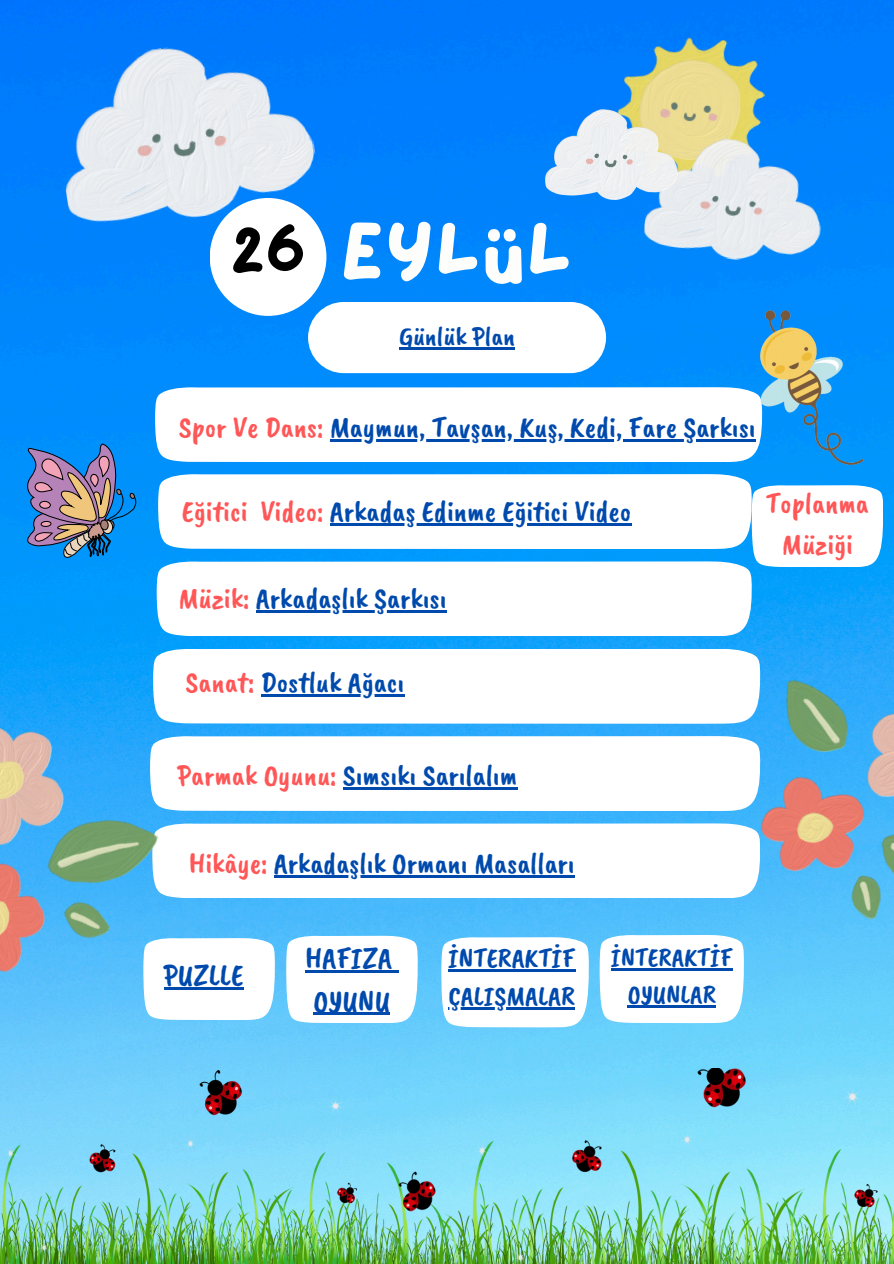
<style>
.page{position:relative;width:894px;height:1264px;background:#fff}
.page>*{position:absolute;margin:0;border:0;box-sizing:border-box;transform-origin:0 0}
.t1{font:82.8px "Lazydog";color:#fdfdfc}
.t2{font:57px "Lazydog";color:#000}
.t3{font:30.75px/42.8px "Caveat Brush";color:#004aad}
.t4{font:30px "Caveat Brush";color:#004aad}
.t5{font:30px/41.7px "Caveat Brush";color:#ff5757;text-align:center}
.t6{font:27.75px "Caveat Brush";color:#004aad}
.t7{font:27px "Caveat Brush";color:#004aad}
.t8{font:26.55px/37.2px "Caveat Brush";color:#004aad;text-align:center}
.s1{color:#ff5757}
</style>
<div class="page">
<img style="left:0;top:0;width:893px;height:1070px">
<img style="left:47px;top:28px;width:275px;height:207px">
<img style="left:611px;top:29px;width:159px;height:103px">
<img style="left:641px;top:132px;width:187px;height:135px">
<img style="left:545px;top:109px;width:132px;height:90px">
<div style="left:210px;top:198px;width:116px;height:118px;background:#fff;border-radius:50%"></div>
<div style="left:308px;top:302px;width:298px;height:71px;background:#fff;border-radius:36px"></div>
<hr style="left:399px;top:347px;width:116px;height:2px;background:#004aad">
<img style="left:347px;top:1068px;width:546px;height:195px">
<svg style="left:599px;top:935px;width:144px;height:88px"></svg>
<img style="left:0;top:1070px;width:356px;height:193px">
<hr style="left:610px;top:967px;width:122px;height:3px;background:#004aad">
<hr style="left:627px;top:1005px;width:88px;height:2px;background:#004aad">
<svg style="left:441px;top:937px;width:147px;height:90px"></svg>
<svg style="left:153px;top:648px;width:554px;height:75px"></svg>
<svg style="left:185px;top:736px;width:522px;height:75px"></svg>
<img style="left:707px;top:638px;width:186px;height:318px">
<svg style="left:185px;top:823px;width:574px;height:75px"></svg>
<img style="left:0;top:680px;width:185px;height:332px">
<svg style="left:155px;top:387px;width:604px;height:75px"></svg>
<svg style="left:143px;top:938px;width:131px;height:82px"></svg>
<svg style="left:26px;top:444px;width:110px;height:116px;background:#5c83b5"></svg>
<img style="left:759px;top:310px;width:104px;height:154px">
<hr style="left:163px;top:987px;width:80px;height:2px;background:#004aad">
<hr style="left:448px;top:969px;width:127px;height:2px;background:#004aad">
<hr style="left:448px;top:1007px;width:126px;height:2px;background:#004aad">
<svg style="left:286px;top:935px;width:131px;height:88px"></svg>
<hr style="left:313px;top:1012px;width:77px;height:3px;background:#004aad">
<hr style="left:329px;top:439px;width:426px;height:2px;background:#004aad">
<hr style="left:274px;top:875px;width:300px;height:2px;background:#004aad">
<hr style="left:260px;top:694px;width:144px;height:3px;background:#004aad">
<hr style="left:343px;top:787px;width:174px;height:2px;background:#004aad">
<svg style="left:157px;top:474px;width:725px;height:162px"></svg>
<p class="t2" style="left:230px;top:225px;width:77px">26</p>
<h3 class="t1" style="left:339px;top:213px;width:234px">eylül</h3>
<h1 class="t7" style="left:399px;top:319px;width:117px">Günlük Plan</h1>
<h3 class="t4" style="left:179px;top:408px;width:578px"><span class="s1">Spor Ve Dans:</span> Maymun, Tavşan, Kuş, Kedi, Fare Şarkısı</h3>
<h2 class="t4" style="left:182px;top:492px;width:451px"><span class="s1">Eğitici Video:</span> Arkadaş Edinme Eğitici Video</h2>
<h2 class="t4" style="left:178px;top:579px;width:270px"><span class="s1">Müzik:</span> Arkadaşlık Şarkısı</h2>
<p class="t5" style="left:765px;top:482px;width:104px">Toplanma<br>Müziği</p>
<p class="t4" style="left:185px;top:663px;width:220px"><span class="s1">Sanat:</span> Dostluk Ağacı</p>
<p class="t4" style="left:177px;top:756px;width:341px"><span class="s1">Parmak Oyunu:</span> Sımsıkı Sarılalım</p>
<p class="t4" style="left:189px;top:844px;width:387px"><span class="s1">Hikâye:</span> Arkadaşlık Ormanı Masalları</p>
<h3 class="t3" style="left:163px;top:953px;width:81px">PUZLLE</h3>
<p class="t3" style="left:305px;top:936px;width:89px">HAFIZA<br>OYUNU</p>
<p class="t6" style="left:448px;top:940px;width:128px">İNTERAKTİF</p>
<h3 class="t6" style="left:448px;top:978px;width:128px">ÇALIŞMALAR</h3>
<h3 class="t8" style="left:610px;top:938px;width:123px">İNTERAKTİF<br>OYUNLAR</h3>
</div>
